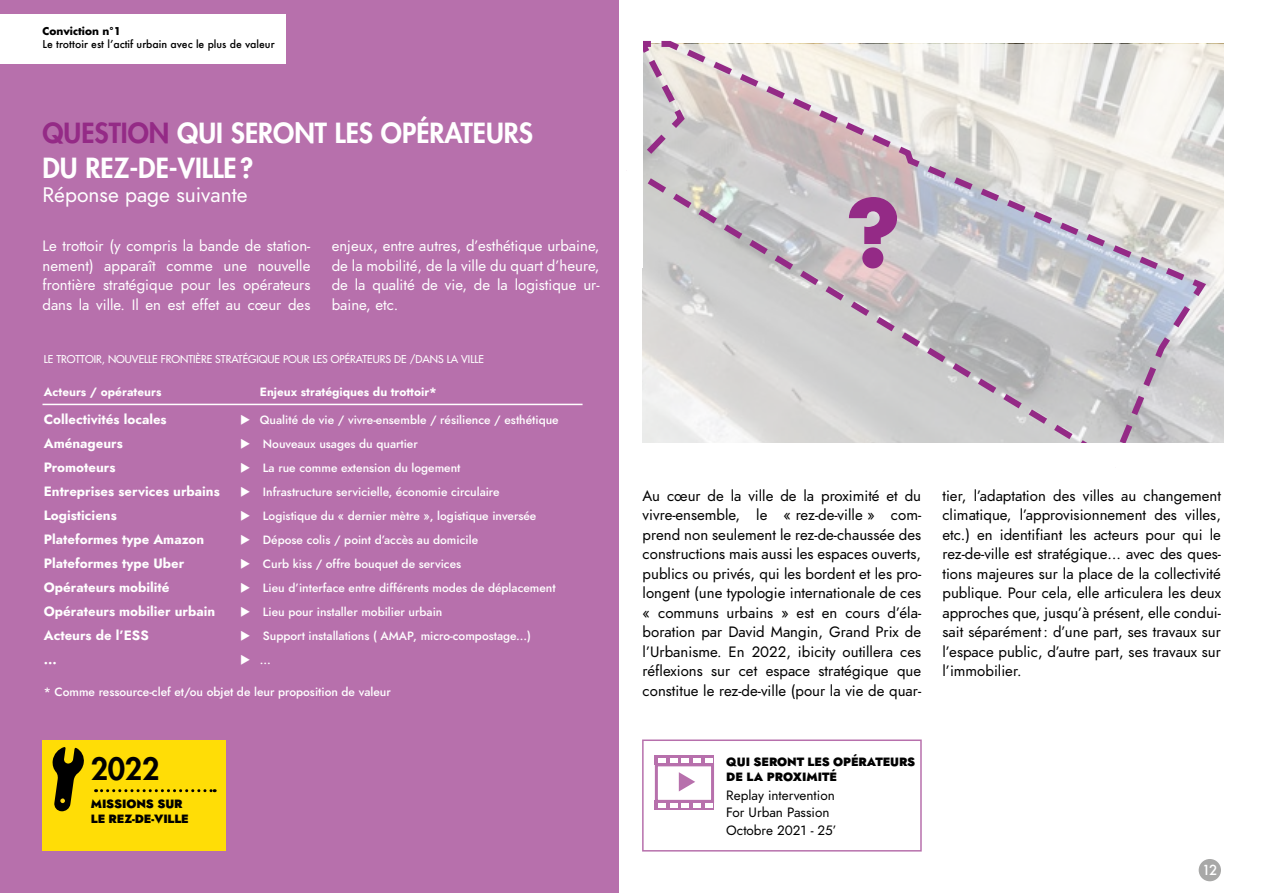
<style>
.page{position:relative;width:1263px;height:893px;background:#fff}
.page>*{position:absolute;margin:0;border:0;box-sizing:border-box;transform-origin:0 0}
.t1{font:700 90px "Futura";color:#942a86}
.t2{font:800 30px "Futura Std";color:#000}
.t3{font:800 27px/34.5px "Futura Std";color:#fff}
.t4{font:21px "Jost";color:#fff}
.t5{font:15px/19.5px "Jost";color:#000;text-align:justify}
.t6{font:15px/19.5px "Jost";color:#fff;text-align:justify}
.t7{font:700 13.5px "Jost";color:#fff}
.t8{font:13.5px/16.5px "Jost";color:#000}
.t9{font:500 13.5px "Futura";color:#fff}
.t10{font:500 12px "Jost";color:#fff}
.t11{font:900 12px/15px "Jost";letter-spacing:-.01em;color:#000}
.t12{font:700 12px "Jost";color:#fff}
.t13{font:10.5px "Futura";color:#fff}
.t14{font:500 10.5px "Futura";color:#000}
.t15{font:700 10.5px "Futura";color:#000}
.s1{color:#942a86}
</style>
<div class="page">
<div style="left:1199px;top:859px;width:22px;height:22px;background:#a8a8a7;border-radius:50%"></div>
<div style="left:0;top:0;width:619px;height:893px;background:#b770ac"></div>
<div style="left:0;top:14px;width:286px;height:50px;background:#fff"></div>
<svg style="left:1210px;top:44px;width:13px;height:399px"></svg>
<svg style="left:626px;top:40px;width:584px;height:403px;background:#d4d0d1"></svg>
<hr style="left:42px;top:404px;width:540px;height:1px;background:#fff">
<div style="left:627px;top:0;width:16px;height:268px;background:#fff"></div>
<div style="left:642px;top:739px;width:280px;height:112px;background:#fff;border:2px solid #b770ac"></div>
<div style="left:655px;top:763px;width:59px;height:40px;border:3px solid #b770ac"></div>
<div style="left:655px;top:801px;width:59px;height:9px;background:#b770ac"></div>
<svg style="left:679px;top:772px;width:16px;height:19px"></svg>
<div style="left:658px;top:803px;width:8px;height:5px;background:#fff"></div>
<svg style="left:670px;top:803px;width:19px;height:5px"></svg>
<div style="left:693px;top:803px;width:8px;height:5px;background:#fff"></div>
<svg style="left:705px;top:803px;width:7px;height:5px"></svg>
<div style="left:655px;top:756px;width:59px;height:9px;background:#b770ac"></div>
<div style="left:658px;top:758px;width:8px;height:5px;background:#fff"></div>
<svg style="left:670px;top:758px;width:19px;height:5px"></svg>
<div style="left:693px;top:758px;width:8px;height:5px;background:#fff"></div>
<svg style="left:705px;top:758px;width:7px;height:5px"></svg>
<div style="left:43px;top:740px;width:183px;height:111px;background:#ffdd06"></div>
<svg style="left:96px;top:789px;width:119px;height:3px"></svg>
<svg style="left:53px;top:747px;width:31px;height:65px"></svg>
<p class="t15" style="left:43px;top:24px;width:80px">Conviction n°1</p>
<p class="t14" style="left:43px;top:37px;width:234px">Le trottoir est l’actif urbain avec le plus de valeur</p>
<h3 class="t3" style="left:42px;top:116px;width:492px"><span class="s1">QUESTION</span> QUI SERONT LES OPÉRATEURS<br>DU REZ-DE-VILLE ?</h3>
<h3 class="t4" style="left:42px;top:180px;width:207px">Réponse page suivante</h3>
<p class="t6" style="left:42px;top:236px;width:269px">Le trottoir (y compris la bande de station&shy;nement) apparaît comme une nouvelle frontière stratégique pour les opérateurs dans la ville. Il en est effet au cœur des</p>
<p class="t6" style="left:332px;top:236px;width:269px">enjeux, entre autres, d’esthétique urbaine, de la mobilité, de la ville du quart d’heure, de la qualité de vie, de la logistique ur&shy;baine, etc.</p>
<p class="t13" style="left:44px;top:352px;width:442px">LE TROTTOIR, NOUVELLE FRONTIÈRE STRATÉGIQUE POUR LES OPÉRATEURS DE /DANS LA VILLE</p>
<p class="t12" style="left:44px;top:383px;width:119px">Acteurs / opérateurs</p>
<p class="t12" style="left:260px;top:383px;width:178px">Enjeux stratégiques du trottoir*</p>
<p class="t7" style="left:44px;top:410px;width:124px">Collectivités locales</p>
<p class="t10" style="left:240px;top:412px;width:320px">◆ Qualité de vie / vivre-ensemble / résilience / esthétique</p>
<p class="t7" style="left:44px;top:434px;width:81px">Aménageurs</p>
<p class="t10" style="left:240px;top:436px;width:179px">◆ Nouveaux usages du quartier</p>
<p class="t7" style="left:44px;top:458px;width:73px">Promoteurs</p>
<p class="t10" style="left:240px;top:460px;width:222px">◆ La rue comme extension du logement</p>
<p class="t7" style="left:44px;top:482px;width:177px">Entreprises services urbains</p>
<p class="t10" style="left:240px;top:484px;width:261px">◆ Infrastructure servicielle, économie circulaire</p>
<p class="t7" style="left:44px;top:506px;width:74px">Logisticiens</p>
<p class="t10" style="left:240px;top:508px;width:298px">◆ Logistique du « dernier mètre », logistique inversée</p>
<p class="t7" style="left:44px;top:530px;width:162px">Plateformes type Amazon</p>
<p class="t10" style="left:240px;top:532px;width:239px">◆ Dépose colis / point d’accès au domicile</p>
<p class="t7" style="left:44px;top:554px;width:142px">Plateformes type Uber</p>
<p class="t10" style="left:240px;top:556px;width:222px">◆ Curb kiss / offre bouquet de services</p>
<p class="t7" style="left:44px;top:578px;width:127px">Opérateurs mobilité</p>
<p class="t10" style="left:240px;top:580px;width:317px">◆ Lieu d’interface entre différents modes de déplacement</p>
<p class="t7" style="left:44px;top:602px;width:173px">Opérateurs mobilier urbain</p>
<p class="t10" style="left:240px;top:604px;width:204px">◆ Lieu pour installer mobilier urbain</p>
<p class="t7" style="left:44px;top:626px;width:107px">Acteurs de l’ESS</p>
<p class="t10" style="left:240px;top:628px;width:292px">◆ Support installations ( AMAP, micro-compostage...)</p>
<p class="t7" style="left:44px;top:650px;width:15px">...</p>
<p class="t10" style="left:240px;top:652px;width:32px">◆ ...</p>
<p class="t10" style="left:44px;top:683px;width:349px">* Comme ressource-clef et/ou objet de leur proposition de valeur</p>
<h2 class="t2" style="left:91px;top:750px;width:70px">2022</h2>
<p class="t11" style="left:91px;top:797px;width:99px">MISSIONS SUR<br>LE REZ-DE-VILLE</p>
<h1 class="t1" style="left:847px;top:173px;width:55px">?</h1>
<p class="t5" style="left:643px;top:486px;width:280px">Au cœur de la ville de la proximité et du vivre-ensemble, le « rez-de-ville » com&shy;prend non seulement le rez-de-chaussée des constructions mais aussi les espaces ouverts, publics ou privés, qui les bordent et les pro&shy;longent (une typologie internationale de ces « communs urbains » est en cours d’éla&shy;boration par David Mangin, Grand Prix de l’Urbanisme. En 2022, ibicity outillera ces réflexions sur cet espace stratégique que constitue le rez-de-ville (pour la vie de quar-</p>
<p class="t5" style="left:942px;top:486px;width:280px">tier, l’adaptation des villes au changement climatique, l’approvisionnement des villes, etc.) en identifiant les acteurs pour qui le rez-de-ville est stratégique… avec des ques&shy;tions majeures sur la place de la collectivité publique. Pour cela, elle articulera les deux approches que, jusqu’à présent, elle condui&shy;sait séparément: d’une part, ses travaux sur l’espace public, d’autre part, ses travaux sur l’immobilier.</p>
<p class="t11" style="left:726px;top:754px;width:191px">QUI SERONT LES OPÉRATEURS<br>DE LA PROXIMITÉ</p>
<p class="t8" style="left:726px;top:787px;width:110px">Replay intervention<br>For Urban Passion</p>
<p class="t8" style="left:726px;top:822px;width:112px">Octobre 2021 - 25’</p>
<p class="t9" style="left:1202px;top:860px;width:17px">12</p>
</div>
